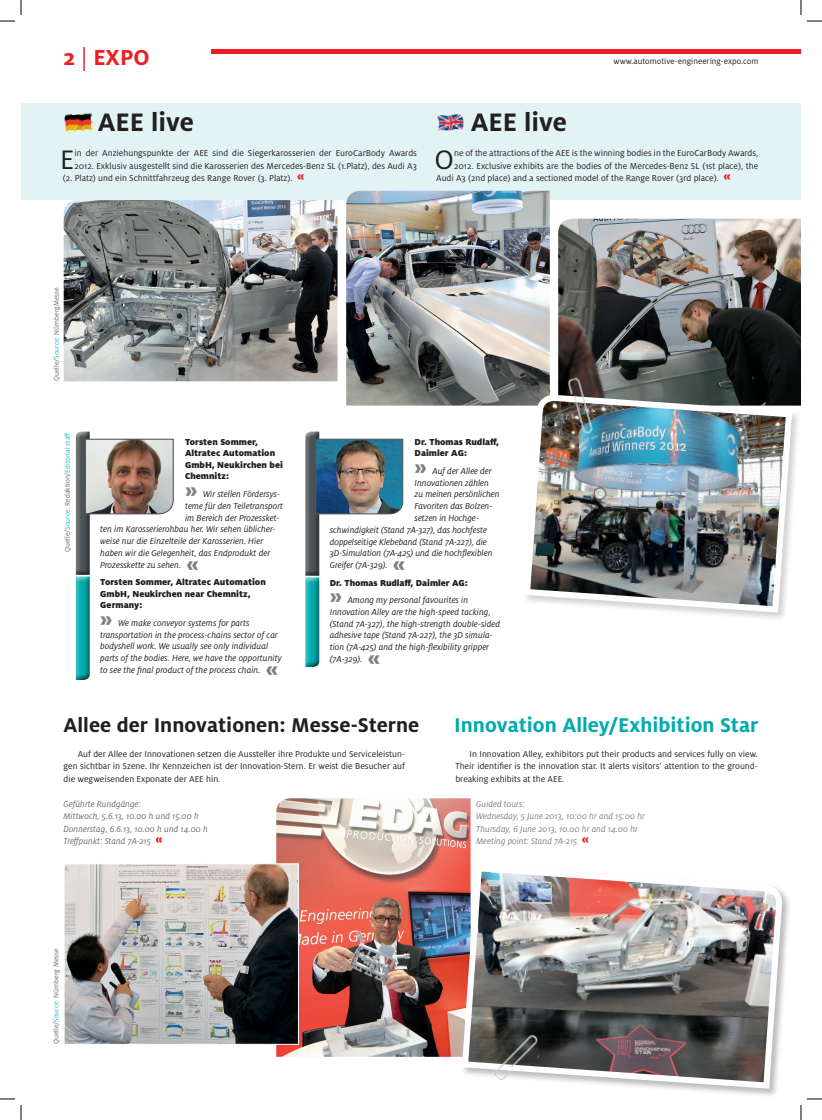
<style>
.page{position:relative;width:822px;height:1120px;background:#fff}
.page>*{position:absolute;margin:0;border:0;box-sizing:border-box;transform-origin:0 0}
.t1{font:29.6px "Milo OT";color:#231f20}
.t2{font:700 28px "Milo OT";color:#231f20}
.t3{font:700 24px "Milo OT";color:#ee1d23}
.t4{font:700 22px "Milo OT";color:#231f20}
.t5{font:700 22px "Milo OT";color:#00aaad}
.t6{font:800 22px "Milo OT";color:#808285}
.t7{font:italic 9.6px/11.8px "Milo OT";color:#231f20}
.t8{font:900 9.6px/11.6px "Milo OT";color:#231f20}
.t9{font:9.5px/12.5px "Milo OT";color:#231f20;text-align:justify}
.t10{font:italic 9.5px/12.5px "Milo OT";color:#808285}
.t11{font:italic 9.5px/12.5px "Milo OT";color:#6c6d70}
.t12{font:9px "Milo OT";color:#231f20}
.t13{font:7.5px "Milo OT";color:#6c6d70}
.t14{font:7.5px "Milo OT";color:#21bdc1}
.s1{font-weight:400}
.s2{font-weight:800;font-size:13px;color:#ee1d23}
.s3{color:#21bdc1}
.s4{color:#6c6d70}
.s5{font-weight:800;font-style:normal;font-size:13px;color:#ee1d23}
</style>
<div class="page">
<img style="left:276px;top:798px;width:182px;height:258px">
<div style="left:461px;top:863px;width:330px;height:234px;background:#231f20;opacity:.3"></div>
<img style="left:458px;top:798px;width:327px;height:293px">
<img style="left:490px;top:1023px;width:59px;height:59px">
<div style="left:21px;top:103px;width:780px;height:97px;background:#e2f3f4"></div>
<div style="left:184px;top:49px;width:617px;height:5px;background:#ee1d23"></div>
<div style="left:64px;top:46px;width:147px;height:30px;background:#fff"></div>
<img style="left:64px;top:113px;width:29px;height:19px">
<img style="left:437px;top:114px;width:27px;height:17px">
<img style="left:64px;top:200px;width:273px;height:181px">
<img style="left:558px;top:219px;width:243px;height:174px">
<img style="left:64px;top:862px;width:235px;height:183px">
<img style="left:346px;top:191px;width:204px;height:214px">
<div style="left:523px;top:393px;width:278px;height:228px;background:#231f20;opacity:.2"></div>
<img style="left:520px;top:391px;width:275px;height:224px">
<div style="left:72px;top:575px;width:24px;height:105px;background:#231f20;opacity:.75"></div>
<div style="left:72px;top:430px;width:24px;height:145px;background:#231f20;opacity:.75"></div>
<svg style="left:76px;top:431px;width:98px;height:248px"></svg>
<svg style="left:305px;top:431px;width:99px;height:235px"></svg>
<img style="left:564px;top:376px;width:34px;height:68px">
<svg style="left:807px;top:20px;width:15px;height:2px"></svg>
<svg style="left:807px;top:1098px;width:15px;height:1px"></svg>
<svg style="left:0;top:0;width:22px;height:22px"></svg>
<svg style="left:0;top:1098px;width:22px;height:21px"></svg>
<svg style="left:800px;top:0;width:1px;height:15px"></svg>
<svg style="left:800px;top:1105px;width:1px;height:14px"></svg>
<h3 class="t3" style="left:64px;top:44px;width:88px">2 <span class="s1">|</span> EXPO</h3>
<p class="t12" style="left:613px;top:57px;width:146px">www.automotive-engineering-expo.com</p>
<h2 class="t2" style="left:98px;top:106px;width:98px">AEE live</h2>
<h2 class="t2" style="left:470px;top:106px;width:98px">AEE live</h2>
<h1 class="t1" style="left:60px;top:143px;width:16px">E</h1>
<p class="t9" style="left:74px;top:147px;width:344px">in der Anziehungspunkte der AEE sind die Siegerkarosserien der EuroCarBody Awards</p>
<p class="t9" style="left:74px;top:159px;width:344px">2012. Exklusiv ausgestellt sind die Karosserien des Mercedes-Benz SL (1.Platz), des Audi A3</p>
<p class="t9" style="left:63px;top:172px;width:243px">(2. Platz) und ein Schnittfahrzeug des Range Rover (3. Platz). <span class="s2">«</span></p>
<h1 class="t1" style="left:434px;top:143px;width:21px">O</h1>
<p class="t9" style="left:454px;top:147px;width:306px">ne of the attractions of the AEE is the winning bodies in the EuroCarBody Awards,</p>
<p class="t9" style="left:454px;top:159px;width:306px">2012. Exclusive exhibits are the bodies of the Mercedes-Benz SL (1st place), the</p>
<p class="t9" style="left:436px;top:172px;width:296px">Audi A3 (2nd place) and a sectioned model of the Range Rover (3rd place). <span class="s2">«</span></p>
<p class="t13" style="left:52px;top:381px;width:96px;rotate:-90deg">Quelle/<span class="s3">Source:</span> NürnbergMesse</p>
<p class="t14" style="left:63px;top:552px;width:121px;rotate:-90deg"><span class="s4">Quelle/</span>Source<span class="s4">: Redaktion/</span>Editorial staff</p>
<p class="t8" style="left:414px;top:435px;width:86px">Dr. Thomas Rudlaff,<br>Daimler AG:</p>
<p class="t8" style="left:185px;top:435px;width:99px">Torsten Sommer,<br>Altratec Automation<br>GmbH, Neukirchen bei<br>Chemnitz:</p>
<h3 class="t6" style="left:185px;top:477px;width:14px">»</h3>
<p class="t7" style="left:203px;top:488px;width:78px">Wir stellen Fördersys-</p>
<p class="t7" style="left:185px;top:500px;width:100px">teme für den Teiletransport</p>
<p class="t7" style="left:185px;top:511px;width:96px">im Bereich der Prozessket-</p>
<p class="t7" style="left:100px;top:523px;width:177px">ten im Karosserierohbau her. Wir sehen üblicher-</p>
<p class="t7" style="left:100px;top:535px;width:164px">weise nur die Einzelteile der Karosserien. Hier</p>
<p class="t7" style="left:100px;top:547px;width:171px">haben wir die Gelegenheit, das Endprodukt der</p>
<p class="t7" style="left:100px;top:559px;width:82px">Prozesskette zu sehen.</p>
<h3 class="t6" style="left:186px;top:551px;width:14px">«</h3>
<p class="t8" style="left:100px;top:576px;width:167px">Torsten Sommer, Altratec Automation<br>GmbH, Neukirchen near Chemnitz,<br>Germany:</p>
<h3 class="t6" style="left:100px;top:606px;width:14px">»</h3>
<h3 class="t6" style="left:414px;top:454px;width:14px">»</h3>
<p class="t7" style="left:432px;top:465px;width:61px">Auf der Allee der</p>
<p class="t7" style="left:414px;top:476px;width:76px">Innovationen zählen</p>
<p class="t7" style="left:414px;top:488px;width:86px">zu meinen persönlichen</p>
<p class="t7" style="left:414px;top:500px;width:78px">Favoriten das Bolzen-</p>
<p class="t7" style="left:414px;top:512px;width:66px">setzen in Hochge-</p>
<p class="t7" style="left:330px;top:524px;width:159px">schwindigkeit (Stand 7A-327), das hochfeste</p>
<p class="t7" style="left:330px;top:535px;width:159px">doppelseitige Klebeband (Stand 7A-227), die</p>
<p class="t7" style="left:330px;top:547px;width:164px">3D-Simulation (7A-425) und die hochflexiblen</p>
<p class="t7" style="left:330px;top:559px;width:59px">Greifer (7A-329).</p>
<h3 class="t6" style="left:393px;top:551px;width:14px">«</h3>
<p class="t8" style="left:330px;top:576px;width:139px">Dr. Thomas Rudlaff, Daimler AG:</p>
<h3 class="t6" style="left:330px;top:583px;width:14px">»</h3>
<p class="t7" style="left:330px;top:594px;width:172px;text-indent:18px">Among my personal favourites in Innovation Alley are the high-speed tacking, (Stand 7A-327), the high-strength double-sided adhesive tape (Stand 7A-227), the 3D simula&shy;tion (7A-425) and the high-flexibility gripper (7A-329).</p>
<p class="t7" style="left:100px;top:617px;width:183px;text-indent:18px">We make conveyor systems for parts transportation in the process-chains sector of car bodyshell work. We usually see only individual parts of the bodies. Here, we have the opportunity to see the final product of the process chain.</p>
<h3 class="t6" style="left:368px;top:645px;width:14px">«</h3>
<h3 class="t6" style="left:266px;top:656px;width:14px">«</h3>
<h3 class="t4" style="left:64px;top:712px;width:357px">Allee der Innovationen: Messe-Sterne</h3>
<h3 class="t5" style="left:454px;top:712px;width:305px">Innovation Alley/Exhibition Star</h3>
<p class="t9" style="left:64px;top:747px;width:343px;text-indent:14px">Auf der Allee der Innovationen setzen die Aussteller ihre Produkte und Serviceleistun&shy;gen sichtbar in Szene. Ihr Kennzeichen ist der Innovation-Stern. Er weist die Besucher auf die wegweisenden Exponate der AEE hin.</p>
<p class="t11" style="left:64px;top:797px;width:146px">Geführte Rundgänge:<br>Mittwoch, 5.6.13, 10.00 h und 15.00 h<br>Donnerstag, 6.6.13, 10.00 h und 14.00 h<br>Treffpunkt: Stand 7A-215 <span class="s5">«</span></p>
<p class="t13" style="left:52px;top:1044px;width:97px;rotate:-90deg">Quelle/<span class="s3">Source:</span> Nürnberg Messe</p>
<p class="t9" style="left:455px;top:747px;width:304px;text-indent:14px">In Innovation Alley, exhibitors put their products and services fully on view.<br>Their identifier is the innovation star. It alerts visitors‘ attention to the ground&shy;breaking exhibits at the AEE.</p>
<p class="t10" style="left:476px;top:797px;width:170px">Guided tours:<br>Wednesday, 5 June 2013, 10:00 hr and 15:00 hr<br>Thursday, 6 June 2013, 10.00 hr and 14.00 hr<br>Meeting point: Stand 7A-215 <span class="s5">«</span></p>
</div>
